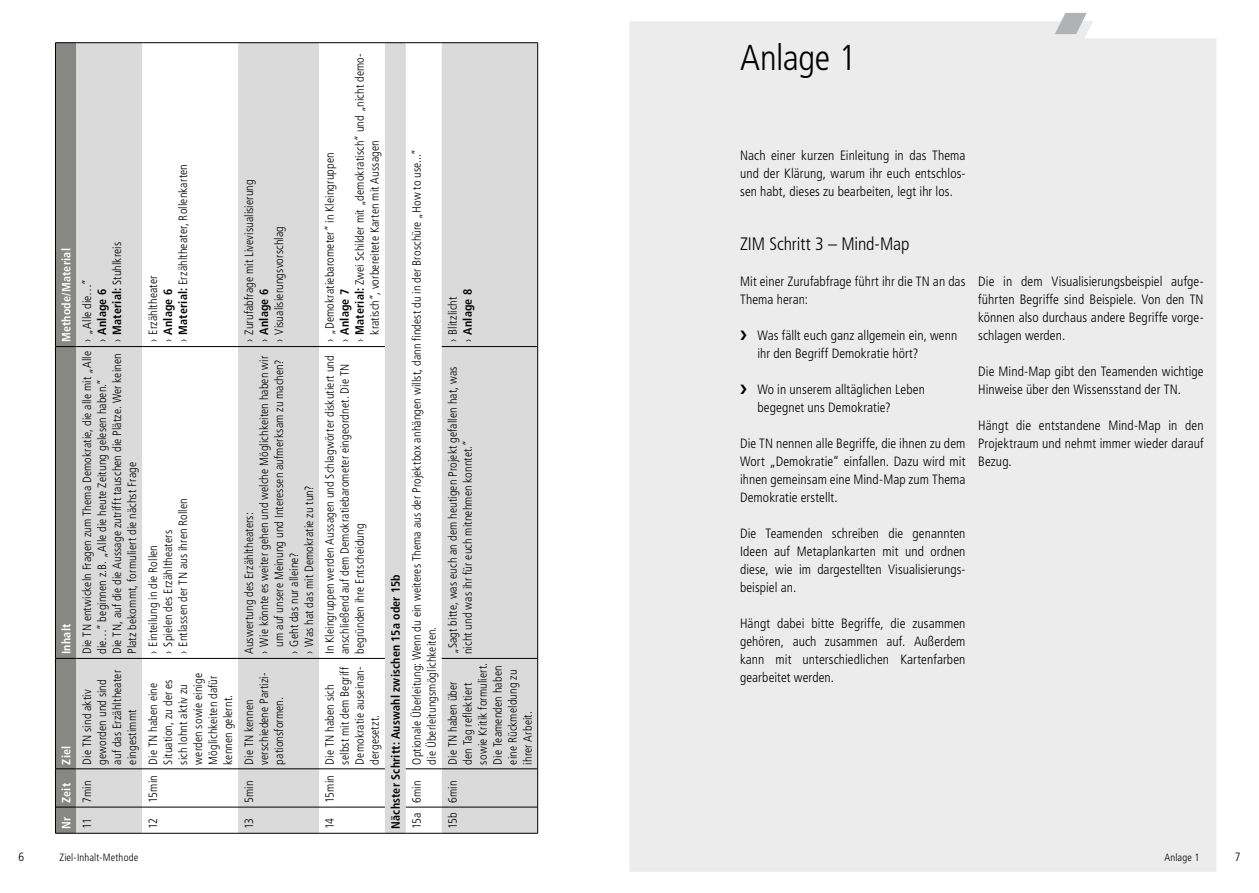
<style>
.page{position:relative;width:1259px;height:893px;background:#fff}
.page>*{position:absolute;margin:0;border:0;box-sizing:border-box;transform-origin:0 0}
.t1{font:300 condensed 36px "Frutiger LT Std";letter-spacing:-.01em;color:#000}
.t2{font:300 condensed 18px "Frutiger LT Std";letter-spacing:-.005em;color:#000}
.t3{font:300 condensed 13.5px/18px "Frutiger LT Std";letter-spacing:.005em;color:#000;text-align:justify}
.t4{font:300 condensed 12px/15px "Frutiger LT Std";letter-spacing:.01em;color:#000}
.t5{font:700 condensed 12px "Frutiger LT Std";letter-spacing:.015em;color:#000}
.t6{font:700 condensed 12px "Frutiger LT Std";letter-spacing:.015em;color:#fff}
.t7{font:300 condensed 10.5px "Frutiger LT Std";letter-spacing:.015em;color:#000}
.s1{font-weight:700}
.s2{font-weight:300}
</style>
<div class="page">
<div style="left:630px;top:21px;width:586px;height:851px;background:#ececed"></div>
<svg style="left:1054px;top:13px;width:32px;height:21px"></svg>
<svg style="left:76px;top:43px;width:461px;height:790px;fill:#dadada"></svg>
<hr style="left:76px;top:807px;width:66px;height:1px;background:#000">
<hr style="left:76px;top:769px;width:66px;height:1px;background:#000">
<hr style="left:76px;top:658px;width:66px;height:1px;background:#000">
<hr style="left:76px;top:346px;width:66px;height:1px;background:#000">
<hr style="left:76px;top:42px;width:66px;height:1px;background:#000">
<hr style="left:142px;top:807px;width:96px;height:1px;background:#000">
<hr style="left:142px;top:769px;width:96px;height:1px;background:#000">
<hr style="left:142px;top:658px;width:96px;height:1px;background:#000">
<hr style="left:142px;top:346px;width:96px;height:1px;background:#000">
<hr style="left:142px;top:42px;width:96px;height:1px;background:#000">
<hr style="left:238px;top:807px;width:81px;height:1px;background:#000">
<hr style="left:238px;top:769px;width:81px;height:1px;background:#000">
<hr style="left:238px;top:658px;width:81px;height:1px;background:#000">
<hr style="left:238px;top:346px;width:81px;height:1px;background:#000">
<hr style="left:238px;top:42px;width:81px;height:1px;background:#000">
<hr style="left:319px;top:807px;width:66px;height:1px;background:#000">
<hr style="left:319px;top:769px;width:66px;height:1px;background:#000">
<hr style="left:319px;top:658px;width:66px;height:1px;background:#000">
<hr style="left:319px;top:346px;width:66px;height:1px;background:#000">
<hr style="left:319px;top:42px;width:66px;height:1px;background:#000">
<hr style="left:406px;top:807px;width:36px;height:1px;background:#000">
<hr style="left:442px;top:807px;width:95px;height:1px;background:#000">
<hr style="left:442px;top:769px;width:95px;height:1px;background:#000">
<hr style="left:442px;top:658px;width:95px;height:1px;background:#000">
<hr style="left:442px;top:346px;width:95px;height:1px;background:#000">
<hr style="left:442px;top:42px;width:95px;height:1px;background:#000">
<hr style="left:76px;top:833px;width:66px;height:1px;background:#000">
<hr style="left:142px;top:833px;width:96px;height:1px;background:#000">
<hr style="left:238px;top:833px;width:81px;height:1px;background:#000">
<hr style="left:319px;top:833px;width:66px;height:1px;background:#000">
<hr style="left:406px;top:833px;width:36px;height:1px;background:#000">
<hr style="left:442px;top:833px;width:95px;height:1px;background:#000">
<hr style="left:406px;top:769px;width:36px;height:1px;background:#000">
<hr style="left:406px;top:42px;width:36px;height:1px;background:#000">
<div style="left:55px;top:42px;width:21px;height:792px;background:#878786"></div>
<svg style="left:537px;top:807px;width:1px;height:26px"></svg>
<hr style="left:537px;top:769px;width:1px;height:38px;background:#000">
<hr style="left:537px;top:658px;width:1px;height:111px;background:#000">
<hr style="left:537px;top:347px;width:1px;height:311px;background:#000">
<hr style="left:537px;top:43px;width:1px;height:304px;background:#000">
<svg style="left:385px;top:833px;width:21px;height:1px"></svg>
<svg style="left:385px;top:42px;width:21px;height:1px"></svg>
<p class="t6" style="left:59px;top:342px;width:95px;rotate:-90deg">Methode/Material</p>
<p class="t6" style="left:59px;top:654px;width:32px;rotate:-90deg">Inhalt</p>
<p class="t6" style="left:59px;top:765px;width:20px;rotate:-90deg">Ziel</p>
<p class="t6" style="left:59px;top:829px;width:47px;rotate:-90deg">Nr Zeit</p>
<p class="t4" style="left:80px;top:342px;width:102px;rotate:-90deg">› „Alle die…“<br>› <span class="s1">Anlage 6<br></span>› <span class="s1">Material:</span> Stuhlkreis</p>
<p class="t4" style="left:80px;top:654px;width:305px;rotate:-90deg">Die TN entwickeln Fragen zum Thema Demokratie, die alle mit „Alle die…“ beginnen z.B. „Alle die heute Zeitung gelesen haben.“<br>Die TN, auf die die Aussage zutrifft tauschen die Plätze. Wer keinen Platz bekommt, formuliert die nächst Frage</p>
<p class="t4" style="left:80px;top:765px;width:96px;rotate:-90deg">Die TN sind aktiv geworden und sind auf das Erzähltheater eingestimmt</p>
<p class="t4" style="left:80px;top:803px;width:23px;rotate:-90deg">7min</p>
<p class="t4" style="left:80px;top:829px;width:12px;rotate:-90deg">11</p>
<p class="t4" style="left:146px;top:342px;width:180px;rotate:-90deg">› Erzähltheater<br>› <span class="s1">Anlage 6<br></span>› <span class="s1">Material:</span> Erzähltheater, Rollenkarten</p>
<p class="t4" style="left:146px;top:654px;width:157px;rotate:-90deg">› Einteilung in die Rollen<br>› Spielen des Erzähltheaters<br>› Entlassen der TN aus ihren Rollen</p>
<p class="t4" style="left:146px;top:765px;width:93px;text-indent:-38px;rotate:-90deg">15min Die TN haben eine<br>Situation, zu der es sich lohnt aktiv zu werden sowie einige<br>Möglichkeiten dafür kennen gelernt.</p>
<p class="t4" style="left:146px;top:829px;width:12px;rotate:-90deg">12</p>
<p class="t4" style="left:241px;top:342px;width:164px;rotate:-90deg">› Zurufabfrage mit Livevisualisierung › <span class="s1">Anlage 6<br></span>› Visualisierungsvorschlag</p>
<p class="t4" style="left:256px;top:654px;width:300px;rotate:-90deg">› Wie könnte es weiter gehen und welche Möglichkeiten haben wir</p>
<p class="t4" style="left:271px;top:647px;width:289px;rotate:-90deg">um auf unsere Meinung und Interessen aufmerksam zu machen?</p>
<p class="t4" style="left:301px;top:654px;width:170px;rotate:-90deg">› Was hat das mit Demokratie zu tun?</p>
<p class="t4" style="left:241px;top:654px;width:143px;rotate:-90deg">Auswertung des Erzähltheaters:</p>
<p class="t4" style="left:286px;top:654px;width:103px;rotate:-90deg">› Geht das nur alleine?</p>
<p class="t4" style="left:241px;top:765px;width:94px;rotate:-90deg">Die TN kennen verschiedene Partizi&shy;pationsformen.</p>
<p class="t4" style="left:241px;top:803px;width:24px;rotate:-90deg">5min</p>
<p class="t4" style="left:241px;top:829px;width:13px;rotate:-90deg">13</p>
<p class="t4" style="left:352px;top:342px;width:290px;rotate:-90deg">› <span class="s1">Material:</span> Zwei Schilder mit „demokratisch“ und „nicht demo-</p>
<p class="t4" style="left:367px;top:335px;width:196px;rotate:-90deg">kratisch“, vorbereitete Karten mit Aussagen</p>
<p class="t4" style="left:322px;top:342px;width:191px;rotate:-90deg">› „Demokratiebarometer“ in Kleingruppen</p>
<p class="t5" style="left:338px;top:342px;width:55px;rotate:-90deg"><span class="s2">›</span> Anlage 7</p>
<p class="t4" style="left:322px;top:654px;width:300px;rotate:-90deg">In Kleingruppen werden Aussagen und Schlagwörter diskutiert und anschließend auf dem Demokratiebarometer eingeordnet. Die TN begründen ihre Entscheidung</p>
<p class="t4" style="left:322px;top:765px;width:100px;text-indent:-38px;rotate:-90deg">15min Die TN haben sich selbst mit dem Begriff<br>Demokratie auseinan&shy;dergesetzt.</p>
<p class="t4" style="left:322px;top:829px;width:13px;rotate:-90deg">14</p>
<p class="t5" style="left:388px;top:829px;width:256px;rotate:-90deg">Nächster Schritt: Auswahl zwischen 15a oder 15b</p>
<p class="t4" style="left:409px;top:765px;width:617px;rotate:-90deg">Optionale Überleitung: Wenn du ein weiteres Thema aus der Projektbox anhängen willst, dann findest du in der Broschüre „How to use...“ die Überleitungsmöglichkeiten.</p>
<p class="t4" style="left:409px;top:829px;width:50px;rotate:-90deg">15a 6min</p>
<p class="t4" style="left:445px;top:342px;width:55px;rotate:-90deg">› Blitzlicht<br>› <span class="s1">Anlage 8</span></p>
<p class="t4" style="left:445px;top:654px;width:289px;rotate:-90deg">„Sagt bitte, was euch an dem heutigen Projekt gefallen hat, was nicht und was ihr für euch mitnehmen konntet.“</p>
<p class="t4" style="left:445px;top:765px;width:103px;rotate:-90deg">Die TN haben über den Tag reflektiert sowie Kritik formuliert.<br>Die Teamenden haben eine Rückmeldung zu ihrer Arbeit.</p>
<p class="t4" style="left:445px;top:829px;width:50px;rotate:-90deg">15b 6min</p>
<h1 class="t1" style="left:740px;top:37px;width:118px">Anlage 1</h1>
<p class="t3" style="left:740px;top:146px;width:227px">Nach einer kurzen Einleitung in das Thema und der Klärung, warum ihr euch entschlos&shy;sen habt, dieses zu bearbeiten, legt ihr los.</p>
<h2 class="t2" style="left:740px;top:233px;width:171px">ZIM Schritt 3 – Mind-Map</h2>
<p class="t3" style="left:740px;top:272px;width:227px">Mit einer Zurufabfrage führt ihr die TN an das<br>Thema heran:</p>
<p class="t3" style="left:757px;top:326px;width:201px;text-indent:-17px">❯ Was fällt euch ganz allgemein ein, wenn ihr den Begriff Demokratie hört?</p>
<p class="t3" style="left:757px;top:380px;width:169px;text-indent:-17px">❯ Wo in unserem alltäglichen Leben begegnet uns Demokratie?</p>
<p class="t3" style="left:740px;top:434px;width:227px">Die TN nennen alle Begriffe, die ihnen zu dem Wort „Demokratie“ einfallen. Dazu wird mit ihnen gemeinsam eine Mind-Map zum Thema Demokratie erstellt.</p>
<p class="t3" style="left:740px;top:524px;width:227px">Die Teamenden schreiben die genannten Ideen auf Metaplankarten mit und ordnen diese, wie im dargestellten Visualisierungs&shy;beispiel an.</p>
<p class="t3" style="left:740px;top:614px;width:227px">Hängt dabei bitte Begriffe, die zusammen gehören, auch zusammen auf. Außerdem kann mit unterschiedlichen Kartenfarben gearbeitet werden.</p>
<p class="t3" style="left:978px;top:272px;width:227px">Die in dem Visualisierungsbeispiel aufge&shy;führten Begriffe sind Beispiele. Von den TN können also durchaus andere Begriffe vorge&shy;schlagen werden.</p>
<p class="t3" style="left:978px;top:362px;width:227px">Die Mind-Map gibt den Teamenden wichtige<br>Hinweise über den Wissensstand der TN.</p>
<p class="t3" style="left:978px;top:416px;width:227px">Hängt die entstandene Mind-Map in den Projektraum und nehmt immer wieder darauf Bezug.</p>
<p class="t4" style="left:18px;top:850px;width:7px">6</p>
<p class="t7" style="left:60px;top:851px;width:80px">Ziel-Inhalt-Methode</p>
<p class="t7" style="left:1164px;top:851px;width:37px">Anlage 1</p>
<p class="t4" style="left:1234px;top:850px;width:7px">7</p>
</div>
